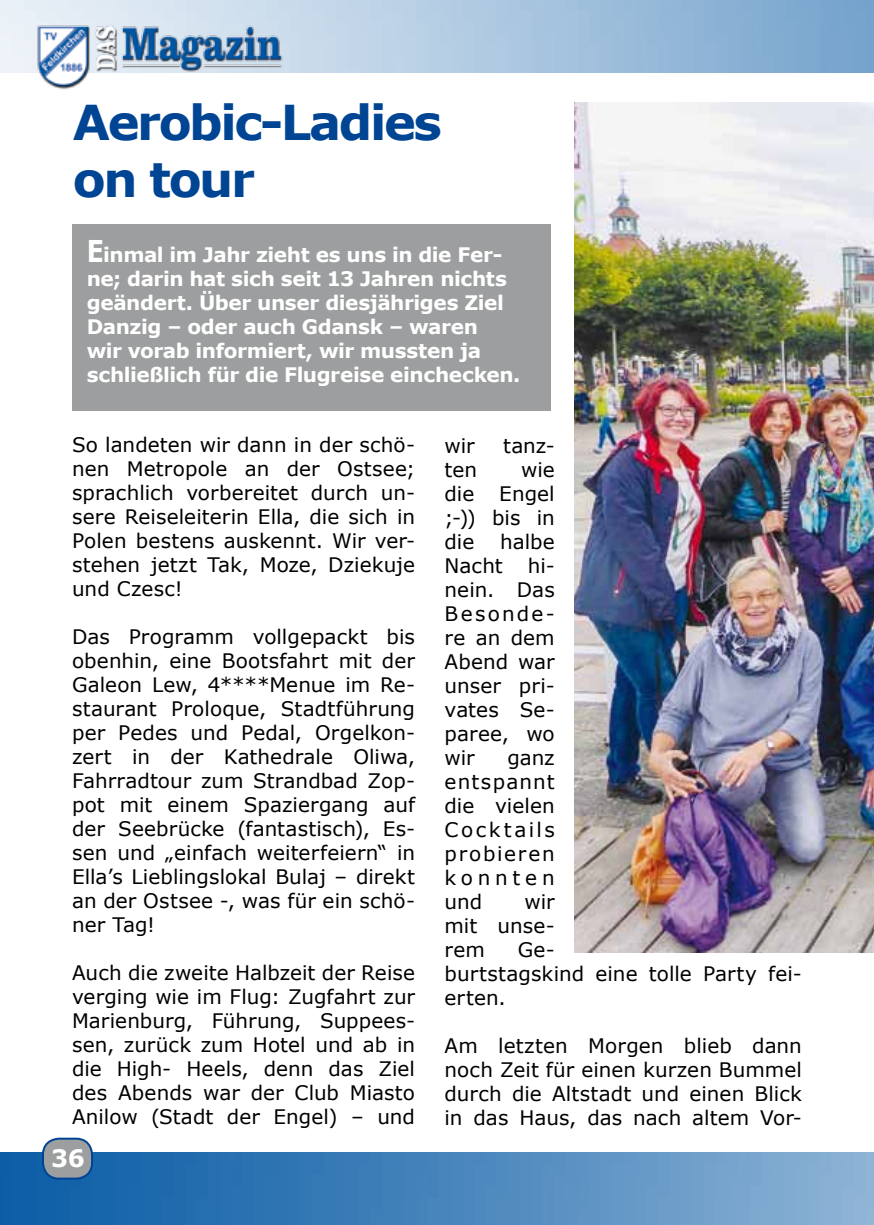
<style>
.page{position:relative;width:874px;height:1225px;background:#fff}
.page>*{position:absolute;margin:0;border:0;box-sizing:border-box;transform-origin:0 0}
.t1{font:700 48px/57.6px "Verdana";letter-spacing:-.05em;color:#004494}
.t2{font:700 24px "Verdana";color:#fff}
.t3{font:20px/24px "Verdana";letter-spacing:.005em;color:#000;text-align:justify}
.t4{font:700 20px/24px "Verdana";letter-spacing:-.02em;color:#fff}
.s1{font-size:30px}
</style>
<div class="page">
<img style="left:0;top:0;width:301px;height:90px">
<img style="left:0;top:1153px;width:873px;height:72px">
<div style="left:43px;top:1138px;width:49px;height:40px;background:#9c9e9f;border-radius:16px"></div>
<div style="left:42px;top:1137px;width:51px;height:42px;border:2px solid #004494;border-radius:16px"></div>
<div style="left:72px;top:224px;width:478px;height:186px;background:#9c9e9f"></div>
<img style="left:574px;top:102px;width:299px;height:850px">
<h1 class="t1" style="left:73px;top:92px;width:370px">Aerobic-Ladies on tour</h1>
<p class="t4" style="left:87px;top:242px;width:435px"><span class="s1">E</span>inmal im Jahr zieht es uns in die Fer&shy;ne; darin hat sich seit 13 Jahren nichts geändert. Über unser diesjähriges Ziel Danzig – oder auch Gdansk – waren<br>wir vorab informiert, wir mussten ja schließlich für die Flugreise einchecken.</p>
<p class="t3" style="left:72px;top:432px;width:344px">So landeten wir dann in der schö&shy;nen Metropole an der Ostsee; sprachlich vorbereitet durch un&shy;sere Reiseleiterin Ella, die sich in Polen bestens auskennt. Wir ver&shy;stehen jetzt Tak, Moze, Dziekuje und Czesc!</p>
<p class="t3" style="left:72px;top:624px;width:344px">Das Programm vollgepackt bis obenhin, eine Bootsfahrt mit der Galeon Lew, 4****Menue im Re&shy;staurant Proloque, Stadtführung per Pedes und Pedal, Orgelkon&shy;zert in der Kathedrale Oliwa, Fahrradtour zum Strandbad Zop&shy;pot mit einem Spaziergang auf der Seebrücke (fantastisch), Es&shy;sen und „einfach weiterfeiern“ in Ella’s Lieblingslokal Bulaj – direkt an der Ostsee -, was für ein schö&shy;ner Tag!</p>
<p class="t3" style="left:72px;top:960px;width:344px">Auch die zweite Halbzeit der Reise verging wie im Flug: Zugfahrt zur Marienburg, Führung, Suppees&shy;sen, zurück zum Hotel und ab in die High- Heels, denn das Ziel des Abends war der Club Miasto Anilow (Stadt der Engel) – und</p>
<p class="t2" style="left:50px;top:1140px;width:35px">10</p>
<p class="t2" style="left:51px;top:1140px;width:35px">36</p>
<p class="t3" style="left:444px;top:434px;width:32px">wir</p>
<p class="t3" style="left:503px;top:434px;width:53px">tanz-</p>
<p class="t3" style="left:444px;top:458px;width:34px">ten</p>
<p class="t3" style="left:444px;top:458px;width:112px;text-indent:76px">wie die Engel ;-)) bis in die</p>
<p class="t3" style="left:444px;top:530px;width:112px;text-indent:56px">halbe Nacht hi&shy;nein. Das Besonde&shy;re an dem Abend war unser pri&shy;vates Se&shy;paree, wo wir</p>
<p class="t3" style="left:444px;top:746px;width:112px;text-indent:63px">ganz entspannt die vielen Cocktails probieren konnten und</p>
<p class="t3" style="left:444px;top:890px;width:112px;text-indent:80px">wir mit unse&shy;rem</p>
<p class="t3" style="left:444px;top:938px;width:358px;text-align:left;text-indent:73px">Ge-<br>burtstagskind eine tolle Party fei&shy;erten.</p>
<p class="t3" style="left:444px;top:1034px;width:359px">Am letzten Morgen blieb dann noch Zeit für einen kurzen Bummel durch die Altstadt und einen Blick in das Haus, das nach altem Vor-</p>
</div>
